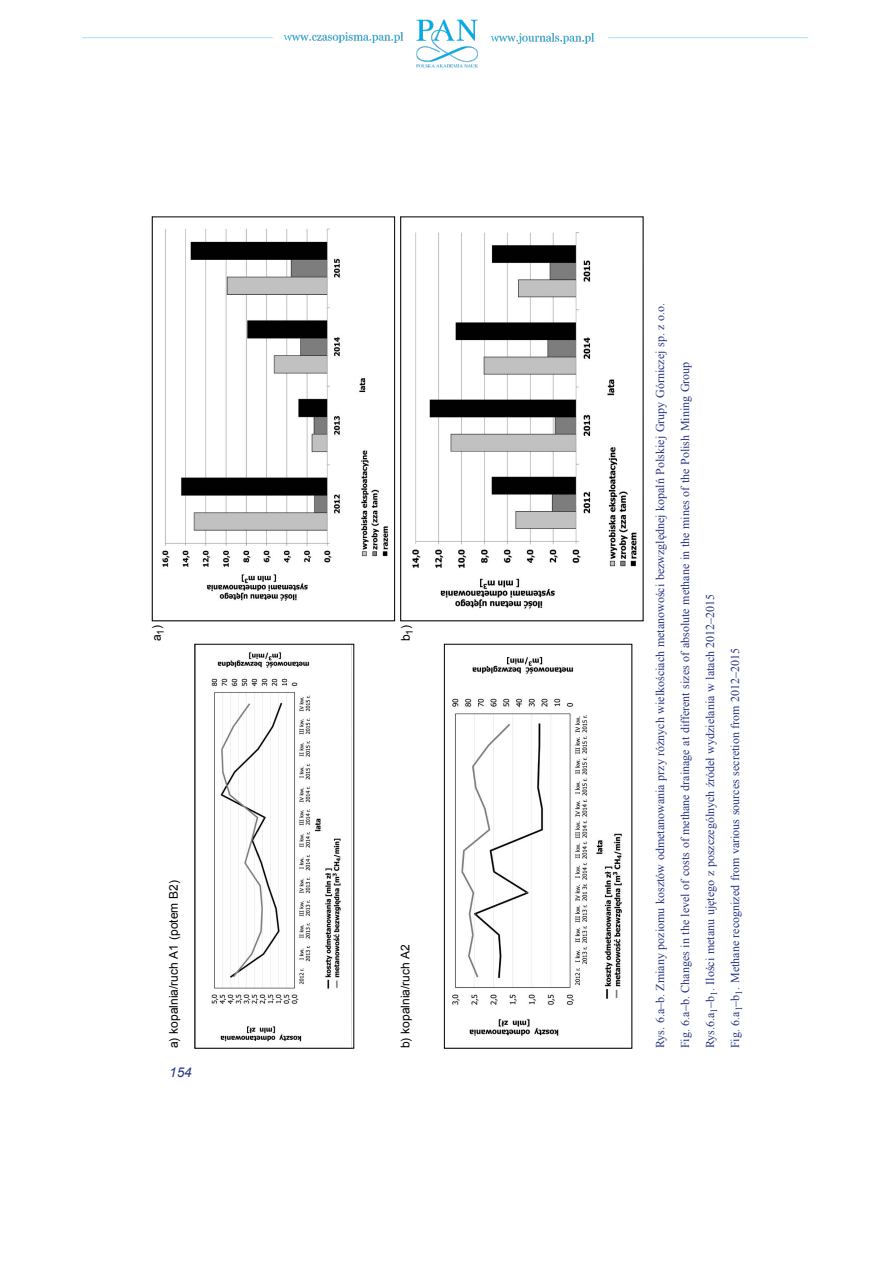
<style>
.page{position:relative;width:893px;height:1263px;background:#fff}
.page>*{position:absolute;margin:0;border:0;box-sizing:border-box;transform-origin:0 0}
.t1{font:italic 13.5px "Arial";color:#283583}
.t2{font:12px/25px "Times New Roman";color:#283583}
.t3{font:12px "Arial";color:#000}
</style>
<div class="page">
<img style="left:82px;top:19px;width:727px;height:49px">
<img style="left:162px;top:228px;width:227px;height:373px">
<div style="left:152px;top:216px;width:243px;height:405px;border:1px solid #000"></div>
<img style="left:211px;top:646px;width:141px;height:400px">
<img style="left:412px;top:232px;width:225px;height:377px">
<div style="left:400px;top:216px;width:243px;height:405px;border:1px solid #000"></div>
<img style="left:452px;top:657px;width:170px;height:379px">
<div style="left:444px;top:644px;width:188px;height:404px;border:1px solid #000"></div>
<p class="t3" style="left:149px;top:641px;width:17px;rotate:-90deg">a<sub>1</sub>)</p>
<p class="t3" style="left:398px;top:641px;width:18px;rotate:-90deg">b<sub>1</sub>)</p>
<p class="t3" style="left:166px;top:1048px;width:170px;rotate:-90deg">a) kopalnia/ruch A1 (potem B2)</p>
<p class="t1" style="left:169px;top:1064px;width:24px">154</p>
<p class="t3" style="left:397px;top:1048px;width:106px;rotate:-90deg">b) kopalnia/ruch A2</p>
<p class="t2" style="left:647px;top:1048px;width:747px;rotate:-90deg">Rys. 6.a–b. Zmiany poziomu kosztów odmetanowania przy różnych wielkościach metanowości bezwzględnej kopalń Polskiej Grupy Górniczej sp. z o.o.<br>Fig. 6.a–b. Changes in the level of costs of methane drainage at different sizes of absolute methane in the mines of the Polish Mining Group Rys.6.a<sub>1</sub>–b<sub>1</sub>. Ilości metanu ujętego z poszczególnych źródeł wydzielania w latach 2012–2015<br>Fig. 6.a<sub>1</sub>–b<sub>1</sub>. Methane recognized from various sources secretion from 2012–2015</p>
</div>
